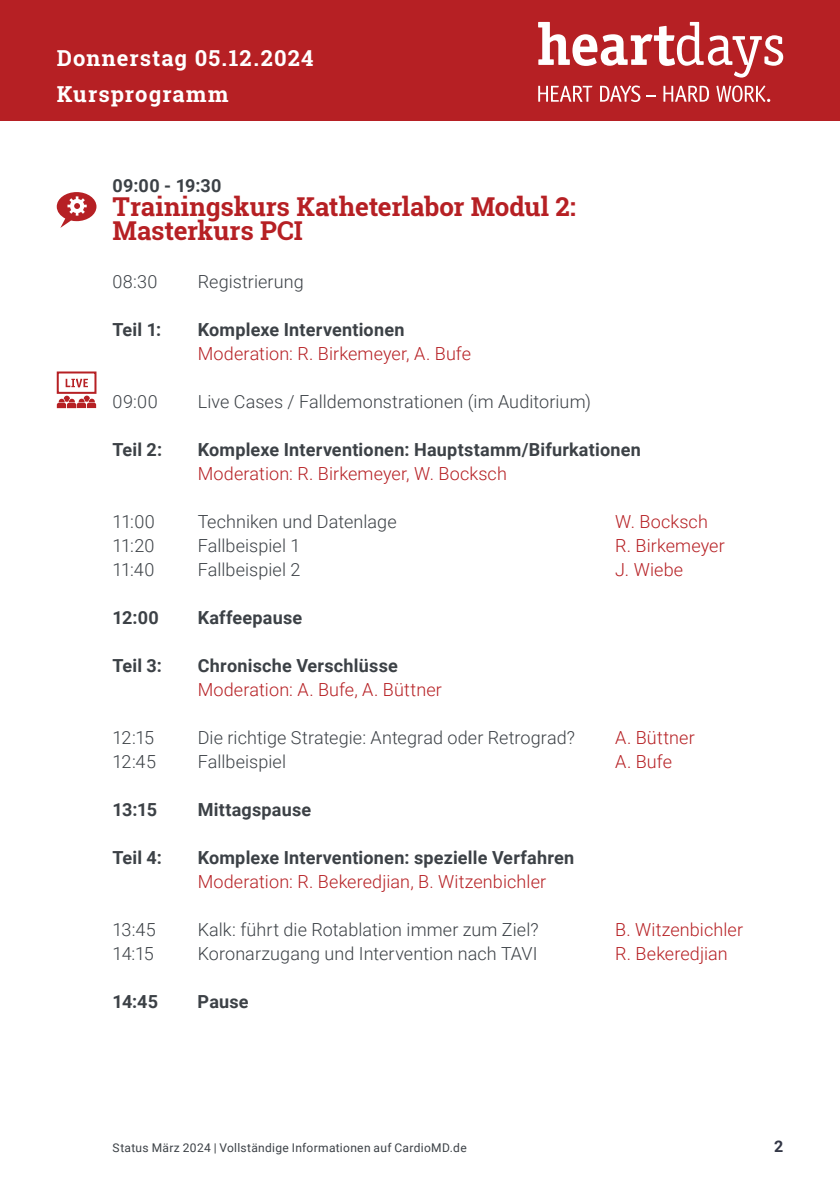
<style>
.page{position:relative;width:840px;height:1191px;background:#fff}
.page>*{position:absolute;margin:0;border:0;box-sizing:border-box;transform-origin:0 0}
.t1{font:700 26px/24px "Roboto Slab";letter-spacing:-.005em;color:#b62024}
.t2{font:700 22px "Roboto Slab";letter-spacing:.05em;color:#fff}
.t3{font:300 18px "Roboto";letter-spacing:.005em;color:#3c4146}
.t4{font:700 18px "Roboto";letter-spacing:.01em;color:#3c4146}
.t5{font:300 18px "Roboto";letter-spacing:.01em;color:#b62024}
.t6{font:700 16px "Roboto";color:#333746}
.t7{font:12px "Roboto";letter-spacing:.025em;color:#3c4146}
</style>
<div class="page">
<div style="left:0;top:0;width:839px;height:120px;background:#b62024"></div>
<svg style="left:538px;top:22px;width:244px;height:56px"></svg>
<svg style="left:538px;top:85px;width:102px;height:17px"></svg>
<svg style="left:663px;top:85px;width:106px;height:17px"></svg>
<svg style="left:646px;top:95px;width:9px;height:2px"></svg>
<svg style="left:57px;top:395px;width:39px;height:13px"></svg>
<div style="left:57px;top:371px;width:39px;height:23px;border:2px solid #b62024"></div>
<svg style="left:66px;top:379px;width:22px;height:8px"></svg>
<svg style="left:57px;top:192px;width:39px;height:36px"></svg>
<p class="t2" style="left:57px;top:43px;width:258px">Donnerstag 05.12.2024</p>
<p class="t2" style="left:57px;top:79px;width:173px">Kursprogramm</p>
<p class="t4" style="left:113px;top:173px;width:110px">09:00 - 19:30</p>
<h1 class="t1" style="left:113px;top:194px;width:464px">Trainingskurs Katheterlabor Modul 2:<br>Masterkurs PCI</h1>
<p class="t3" style="left:113px;top:269px;width:46px">08:30</p>
<p class="t3" style="left:198px;top:269px;width:108px">Registrierung</p>
<p class="t4" style="left:113px;top:317px;width:50px">Teil 1:</p>
<p class="t4" style="left:198px;top:317px;width:208px">Komplexe Interventionen</p>
<p class="t5" style="left:198px;top:341px;width:274px">Moderation: R. Birkemeyer, A. Bufe</p>
<p class="t3" style="left:113px;top:389px;width:47px">09:00</p>
<p class="t3" style="left:198px;top:389px;width:394px">Live Cases / Falldemonstrationen (im Auditorium)</p>
<p class="t4" style="left:113px;top:437px;width:51px">Teil 2:</p>
<p class="t4" style="left:198px;top:437px;width:444px">Komplexe Interventionen: Hauptstamm/Bifurkationen</p>
<p class="t5" style="left:198px;top:461px;width:310px">Moderation: R. Birkemeyer, W. Bocksch</p>
<p class="t3" style="left:113px;top:509px;width:44px">11:00</p>
<p class="t3" style="left:198px;top:509px;width:200px">Techniken und Datenlage</p>
<p class="t5" style="left:614px;top:509px;width:94px">W. Bocksch</p>
<p class="t3" style="left:112px;top:533px;width:43px">11:20</p>
<p class="t3" style="left:198px;top:533px;width:104px">Fallbeispiel 1</p>
<p class="t5" style="left:614px;top:533px;width:111px">R. Birkemeyer</p>
<p class="t3" style="left:112px;top:557px;width:43px">11:40</p>
<p class="t3" style="left:197px;top:557px;width:104px">Fallbeispiel 2</p>
<p class="t5" style="left:614px;top:557px;width:70px">J. Wiebe</p>
<p class="t4" style="left:112px;top:605px;width:48px">12:00</p>
<p class="t4" style="left:197px;top:605px;width:106px">Kaffeepause</p>
<p class="t4" style="left:112px;top:653px;width:51px">Teil 3:</p>
<p class="t4" style="left:197px;top:653px;width:201px">Chronische Verschlüsse</p>
<p class="t5" style="left:197px;top:677px;width:245px">Moderation: A. Bufe, A. Büttner</p>
<p class="t3" style="left:112px;top:725px;width:43px">12:15</p>
<p class="t3" style="left:197px;top:725px;width:378px">Die richtige Strategie: Antegrad oder Retrograd?</p>
<p class="t5" style="left:614px;top:725px;width:81px">A. Büttner</p>
<p class="t3" style="left:112px;top:749px;width:45px">12:45</p>
<p class="t3" style="left:197px;top:749px;width:90px">Fallbeispiel</p>
<p class="t5" style="left:614px;top:749px;width:58px">A. Bufe</p>
<p class="t4" style="left:112px;top:797px;width:46px">13:15</p>
<p class="t4" style="left:197px;top:797px;width:115px">Mittagspause</p>
<p class="t4" style="left:112px;top:845px;width:51px">Teil 4:</p>
<p class="t4" style="left:197px;top:845px;width:378px">Komplexe Interventionen: spezielle Verfahren</p>
<p class="t5" style="left:197px;top:869px;width:350px">Moderation: R. Bekeredjian, B. Witzenbichler</p>
<p class="t3" style="left:112px;top:917px;width:45px">13:45</p>
<p class="t3" style="left:197px;top:917px;width:342px">Kalk: führt die Rotablation immer zum Ziel?</p>
<p class="t5" style="left:614px;top:917px;width:129px">B. Witzenbichler</p>
<p class="t3" style="left:112px;top:941px;width:43px">14:15</p>
<p class="t3" style="left:197px;top:941px;width:341px">Koronarzugang und Intervention nach TAVI</p>
<p class="t5" style="left:614px;top:941px;width:114px">R. Bekeredjian</p>
<p class="t4" style="left:112px;top:989px;width:47px">14:45</p>
<p class="t4" style="left:197px;top:989px;width:52px">Pause</p>
<p class="t7" style="left:113px;top:1139px;width:355px">Status März 2024 | Vollständige Informationen auf CardioMD.de</p>
<p class="t6" style="left:773px;top:1135px;width:11px">2</p>
</div>
